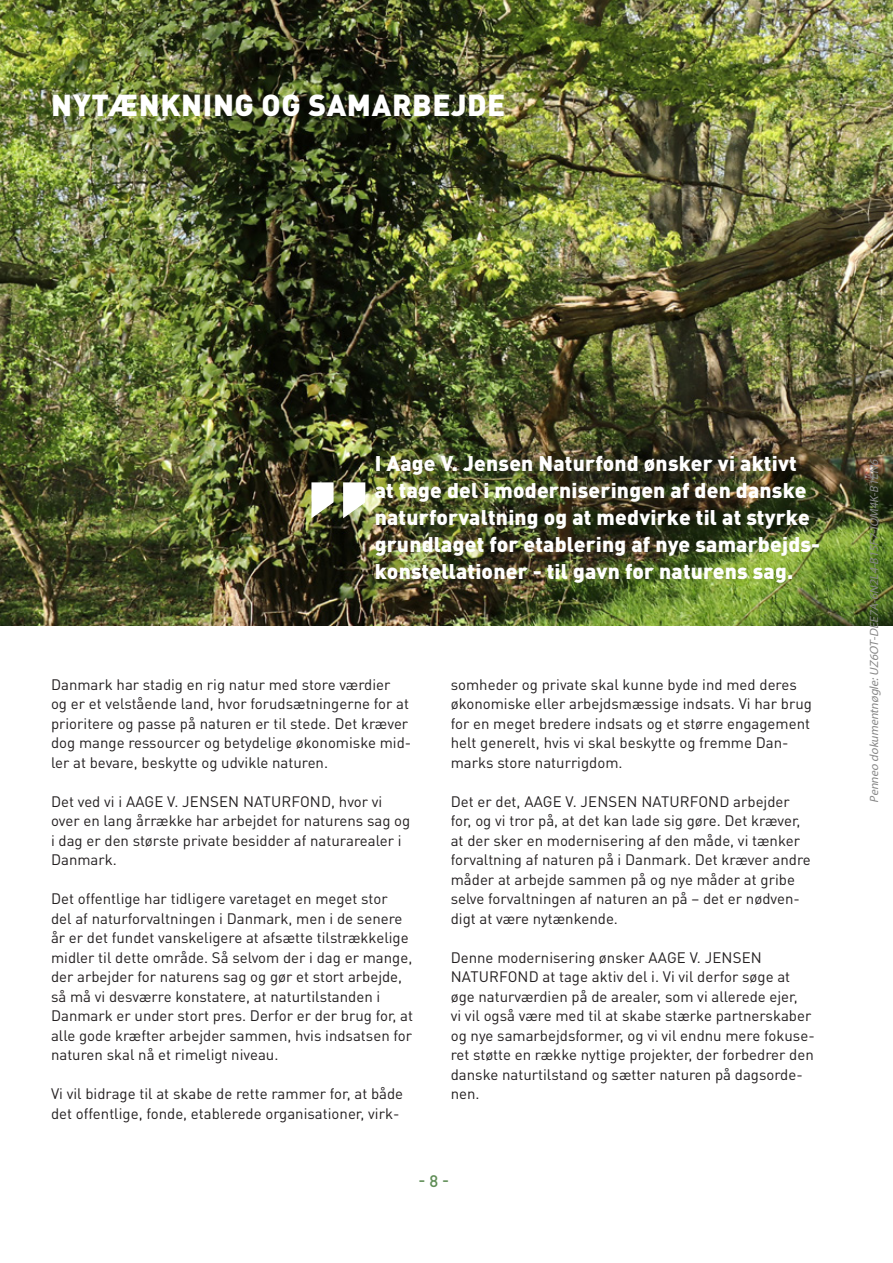
<style>
.page{position:relative;width:893px;height:1263px;background:#fff}
.page>*{position:absolute;margin:0;border:0;box-sizing:border-box;transform-origin:0 0}
.t1{font:900 135.75px "DINOT";color:#fff}
.t2{font:900 30px "DINOT";letter-spacing:.02em;color:#fff}
.t3{font:900 21px/27px "DINOT";letter-spacing:.01em;color:#fff}
.t4{font:500 16.5px "DINOT";color:#5f8d56}
.t5{font:15px/19.5px "DINOT";color:#231f20}
.t6{font:italic 12px "Myriad Pro";color:#888}
</style>
<div class="page">
<img style="left:0;top:0;width:893px;height:625px">
<h2 class="t2" style="left:51px;top:86px;width:456px">NYTÆNKNING OG SAMARBEJDE</h2>
<h3 class="t3" style="left:375px;top:448px;width:447px">I Aage V. Jensen Naturfond ønsker vi aktivt at tage del i moderniseringen af den danske naturforvaltning og at medvirke til at styrke grundlaget for etablering af nye samarbejds&shy;konstellationer - til gavn for naturens sag.</h3>
<p class="t6" style="left:869px;top:803px;width:346px;rotate:-90deg">Penneo dokumentnøgle:UZ6OT-DEE7A-6N2L4-B15F7-IQM4K-B1EN6</p>
<h1 class="t1" style="left:304px;top:439px;width:71px">”</h1>
<p class="t5" style="left:51px;top:674px;width:362px">Danmark har stadig en rig natur med store værdier<br>og er et velstående land, hvor forudsætningerne for at prioritere og passe på naturen er til stede. Det kræver dog mange ressourcer og betydelige økonomiske mid&shy;ler at bevare, beskytte og udvikle naturen.</p>
<p class="t5" style="left:51px;top:791px;width:361px">Det ved vi i AAGE V. JENSEN NATURFOND, hvor vi over en lang årrække har arbejdet for naturens sag og i dag er den største private besidder af naturarealer i Danmark.</p>
<p class="t5" style="left:51px;top:889px;width:364px">Det offentlige har tidligere varetaget en meget stor<br>del af naturforvaltningen i Danmark, men i de senere år er det fundet vanskeligere at afsætte tilstrækkelige midler til dette område. Så selvom der i dag er mange, der arbejder for naturens sag og gør et stort arbejde, så må vi desværre konstatere, at naturtilstanden i Danmark er under stort pres. Derfor er der brug for, at alle gode kræfter arbejder sammen, hvis indsatsen for naturen skal nå et rimeligt niveau.</p>
<p class="t5" style="left:51px;top:1084px;width:354px">Vi vil bidrage til at skabe de rette rammer for, at både det offentlige, fonde, etablerede organisationer, virk-</p>
<p class="t5" style="left:451px;top:674px;width:363px">somheder og private skal kunne byde ind med deres økonomiske eller arbejdsmæssige indsats. Vi har brug for en meget bredere indsats og et større engagement helt generelt, hvis vi skal beskytte og fremme Dan&shy;marks store naturrigdom.</p>
<p class="t5" style="left:451px;top:791px;width:361px">Det er det, AAGE V. JENSEN NATURFOND arbejder for, og vi tror på, at det kan lade sig gøre. Det kræver, at der sker en modernisering af den måde, vi tænker forvaltning af naturen på i Danmark. Det kræver andre måder at arbejde sammen på og nye måder at gribe selve forvaltningen af naturen an på – det er nødven&shy;digt at være nytænkende.</p>
<p class="t5" style="left:451px;top:947px;width:365px">Denne modernisering ønsker AAGE V. JENSEN NATURFOND at tage aktiv del i. Vi vil derfor søge at øge naturværdien på de arealer, som vi allerede ejer,<br>vi vil også være med til at skabe stærke partnerskaber og nye samarbejdsformer, og vi vil endnu mere fokuse&shy;ret støtte en række nyttige projekter, der forbedrer den danske naturtilstand og sætter naturen på dagsorde&shy;nen.</p>
<p class="t4" style="left:418px;top:1170px;width:32px">- 8 -</p>
</div>
